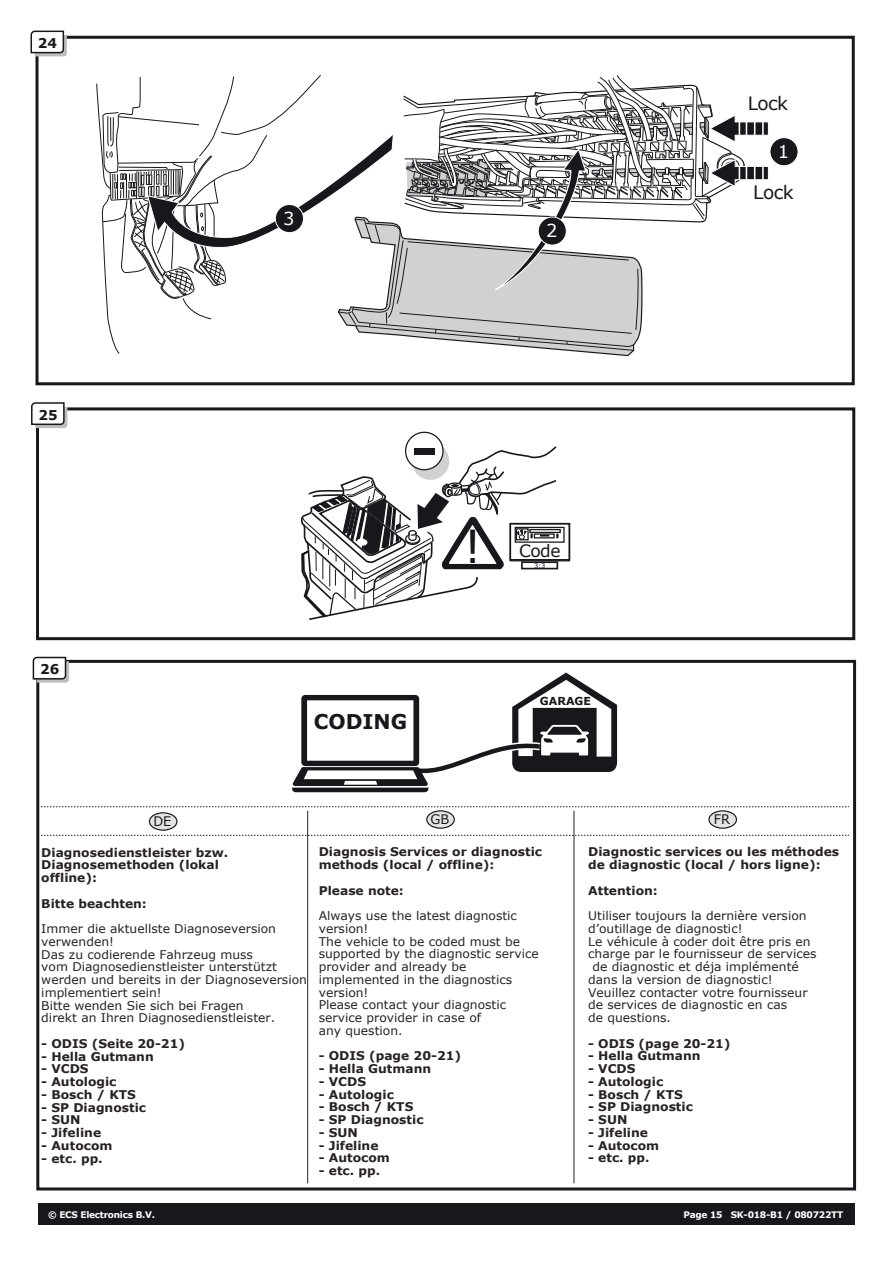
<style>
.page{position:relative;width:893px;height:1263px;background:#fff}
.page>*{position:absolute;margin:0;border:0;box-sizing:border-box;transform-origin:0 0}
.t1{font:45.45px "Verdana";color:#1a171c}
.t2{font:700 20.25px "Verdana";color:#1a171c}
.t3{font:18.45px "Verdana";letter-spacing:-.03em;color:#1a171c}
.t4{font:17.85px "Verdana";color:#fff}
.t5{font:16.95px "Verdana";color:#1a171c}
.t6{font:700 13.5px "Verdana";color:#1a171c}
.t7{font:13.2px "Verdana";color:#1a171c}
.t8{font:12px/12.8px "Verdana";color:#282322}
.t9{font:700 12px/12.8px "Verdana";color:#282322}
.t10{font:700 10.95px "Verdana";color:#1a171c}
.t11{font:700 9px "Verdana";letter-spacing:-.03em;color:#fff}
.t12{font:6.6px "Verdana";color:#1a171c}
</style>
<div class="page">
<div style="left:38px;top:1203px;width:817px;height:21px;background:#1a171c"></div>
<div style="left:36px;top:407px;width:819px;height:233px;border:3px solid #1a171c"></div>
<svg style="left:31px;top:402px;width:36px;height:26px"></svg>
<div style="left:36px;top:660px;width:820px;height:530px;border:3px solid #1a171c"></div>
<svg style="left:32px;top:656px;width:37px;height:27px"></svg>
<div style="left:509px;top:523px;width:61px;height:38px;border:2px solid #1a171c"></div>
<div style="left:515px;top:527px;width:50px;height:16px;border:1px solid #1a171c"></div>
<div style="left:529px;top:529px;width:32px;height:4px;border:1px solid #1a171c"></div>
<svg style="left:300px;top:455px;width:258px;height:165px"></svg>
<div style="left:412px;top:442px;width:37px;height:38px;background:#d0d1d2;border-radius:50%"></div>
<div style="left:406px;top:432px;width:37px;height:38px;background:#fff;border-radius:50%"></div>
<div style="left:405px;top:432px;width:39px;height:38px;border:1px solid #1a171c;border-radius:50%"></div>
<svg style="left:337px;top:385px;width:306px;height:70px"></svg>
<svg style="left:96px;top:74px;width:672px;height:283px"></svg>
<div style="left:770px;top:138px;width:28px;height:28px;background:#1a171c;border-radius:50%"></div>
<div style="left:770px;top:137px;width:28px;height:29px;border:1px solid #fff;border-radius:50%"></div>
<div style="left:538px;top:217px;width:28px;height:28px;background:#1a171c;border-radius:50%"></div>
<div style="left:538px;top:217px;width:29px;height:28px;border:1px solid #fff;border-radius:50%"></div>
<div style="left:275px;top:204px;width:28px;height:29px;background:#1a171c;border-radius:50%"></div>
<div style="left:275px;top:204px;width:29px;height:29px;border:1px solid #fff;border-radius:50%"></div>
<div style="left:36px;top:36px;width:819px;height:349px;border:3px solid #1a171c"></div>
<svg style="left:30px;top:30px;width:37px;height:26px"></svg>
<hr style="left:307px;top:811px;width:1px;height:372px;background:#282322">
<svg style="left:41px;top:835px;width:808px;height:1px"></svg>
<svg style="left:41px;top:806px;width:808px;height:1px"></svg>
<hr style="left:574px;top:811px;width:1px;height:372px;background:#282322">
<div style="left:149px;top:813px;width:28px;height:17px;background:#e3e4e4;border-radius:50%"></div>
<div style="left:149px;top:812px;width:28px;height:19px;border:1px solid #1a171c;border-radius:50%"></div>
<div style="left:427px;top:811px;width:27px;height:17px;background:#e3e4e4;border-radius:50%"></div>
<div style="left:426px;top:810px;width:29px;height:19px;border:1px solid #1a171c;border-radius:50%"></div>
<div style="left:709px;top:811px;width:27px;height:17px;background:#e3e4e4;border-radius:50%"></div>
<div style="left:708px;top:810px;width:29px;height:19px;border:1px solid #1a171c;border-radius:50%"></div>
<svg style="left:292px;top:673px;width:325px;height:119px"></svg>
<p class="t6" style="left:38px;top:33px;width:21px">24</p>
<p class="t6" style="left:39px;top:405px;width:21px">25</p>
<p class="t6" style="left:40px;top:660px;width:21px">26</p>
<h3 class="t4" style="left:283px;top:206px;width:13px">3</h3>
<h3 class="t4" style="left:546px;top:218px;width:13px">2</h3>
<h3 class="t3" style="left:748px;top:91px;width:42px">Lock</h3>
<h3 class="t4" style="left:778px;top:139px;width:13px">1</h3>
<h3 class="t3" style="left:753px;top:179px;width:42px">Lock</h3>
<h2 class="t2" style="left:314px;top:707px;width:95px">CODING</h2>
<h1 class="t1" style="left:464px;top:516px;width:19px">!</h1>
<h3 class="t5" style="left:519px;top:539px;width:43px">Code</h3>
<p class="t12" style="left:534px;top:561px;width:13px">3:3</p>
<p class="t10" style="left:540px;top:693px;width:53px">GARAGE</p>
<p class="t7" style="left:153px;top:812px;width:20px">DE</p>
<p class="t7" style="left:430px;top:810px;width:20px">GB</p>
<p class="t7" style="left:714px;top:810px;width:18px">FR</p>
<p class="t9" style="left:41px;top:846px;width:188px">Diagnosedienstleister bzw.<br>Diagnosemethoden (lokal offline):</p>
<p class="t9" style="left:41px;top:896px;width:107px">Bitte beachten:</p>
<p class="t8" style="left:41px;top:922px;width:267px">Immer die aktuellste Diagnoseversion verwenden!<br>Das zu codierende Fahrzeug muss<br>vom Diagnosedienstleister unterstützt werden und bereits in der Diagnoseversion implementiert sein!<br>Bitte wenden Sie sich bei Fragen<br>direkt an Ihren Diagnosedienstleister.</p>
<p class="t9" style="left:41px;top:1037px;width:145px">- ODIS (Seite 20-21)</p>
<p class="t9" style="left:41px;top:1049px;width:114px">- Hella Gutmann</p>
<p class="t9" style="left:41px;top:1062px;width:49px">- VCDS</p>
<p class="t9" style="left:41px;top:1075px;width:77px">- Autologic</p>
<p class="t9" style="left:41px;top:1088px;width:96px">- Bosch / KTS</p>
<p class="t9" style="left:41px;top:1100px;width:106px">- SP Diagnostic</p>
<p class="t9" style="left:41px;top:1113px;width:41px">- SUN</p>
<p class="t9" style="left:41px;top:1126px;width:61px">- Jifeline</p>
<p class="t9" style="left:41px;top:1139px;width:73px">- Autocom</p>
<p class="t9" style="left:41px;top:1151px;width:63px">- etc. pp.</p>
<p class="t9" style="left:319px;top:845px;width:225px">Diagnosis Services or diagnostic methods (local / offline):</p>
<p class="t9" style="left:319px;top:884px;width:87px">Please note:</p>
<p class="t8" style="left:319px;top:909px;width:222px">Always use the latest diagnostic version!<br>The vehicle to be coded must be supported by the diagnostic service provider and already be implemented in the diagnostics version!<br>Please contact your diagnostic service provider in case of<br>any question.</p>
<p class="t9" style="left:319px;top:1049px;width:144px">- ODIS (page 20-21)</p>
<p class="t9" style="left:319px;top:1062px;width:114px">- Hella Gutmann</p>
<p class="t9" style="left:319px;top:1075px;width:49px">- VCDS</p>
<p class="t9" style="left:319px;top:1088px;width:77px">- Autologic</p>
<p class="t9" style="left:319px;top:1100px;width:96px">- Bosch / KTS</p>
<p class="t9" style="left:319px;top:1113px;width:106px">- SP Diagnostic</p>
<p class="t9" style="left:319px;top:1126px;width:41px">- SUN</p>
<p class="t9" style="left:319px;top:1139px;width:61px">- Jifeline</p>
<p class="t9" style="left:319px;top:1151px;width:73px">- Autocom</p>
<p class="t9" style="left:319px;top:1164px;width:63px">- etc. pp.</p>
<p class="t9" style="left:588px;top:845px;width:252px">Diagnostic services ou les méthodes de diagnostic (local / hors ligne):</p>
<p class="t9" style="left:588px;top:884px;width:71px">Attention:</p>
<p class="t8" style="left:588px;top:909px;width:220px">Utiliser toujours la dernière version</p>
<p class="t8" style="left:588px;top:922px;width:156px">d’outillage de diagnostic!</p>
<p class="t8" style="left:588px;top:935px;width:224px">Le véhicule à coder doit être pris en</p>
<p class="t8" style="left:588px;top:947px;width:230px">charge par le fournisseur de services</p>
<p class="t8" style="left:592px;top:960px;width:208px">de diagnostic et déja implémenté</p>
<p class="t8" style="left:588px;top:973px;width:186px">dans la version de diagnostic!</p>
<p class="t8" style="left:588px;top:986px;width:221px">Veuillez contacter votre fournisseur</p>
<p class="t8" style="left:588px;top:998px;width:201px">de services de diagnostic en cas</p>
<p class="t8" style="left:588px;top:1011px;width:84px">de questions.</p>
<p class="t9" style="left:588px;top:1036px;width:144px">- ODIS (page 20-21)</p>
<p class="t9" style="left:588px;top:1049px;width:114px">- Hella Gutmann</p>
<p class="t9" style="left:588px;top:1062px;width:49px">- VCDS</p>
<p class="t9" style="left:588px;top:1075px;width:77px">- Autologic</p>
<p class="t9" style="left:588px;top:1087px;width:96px">- Bosch / KTS</p>
<p class="t9" style="left:588px;top:1100px;width:106px">- SP Diagnostic</p>
<p class="t9" style="left:588px;top:1113px;width:41px">- SUN</p>
<p class="t9" style="left:588px;top:1126px;width:61px">- Jifeline</p>
<p class="t9" style="left:588px;top:1138px;width:73px">- Autocom</p>
<p class="t9" style="left:588px;top:1151px;width:63px">- etc. pp.</p>
<p class="t11" style="left:48px;top:1208px;width:108px">© ECS Electronics B.V.</p>
<p class="t11" style="left:684px;top:1208px;width:161px">Page 15 SK-018-B1 / 080722TT</p>
</div>
